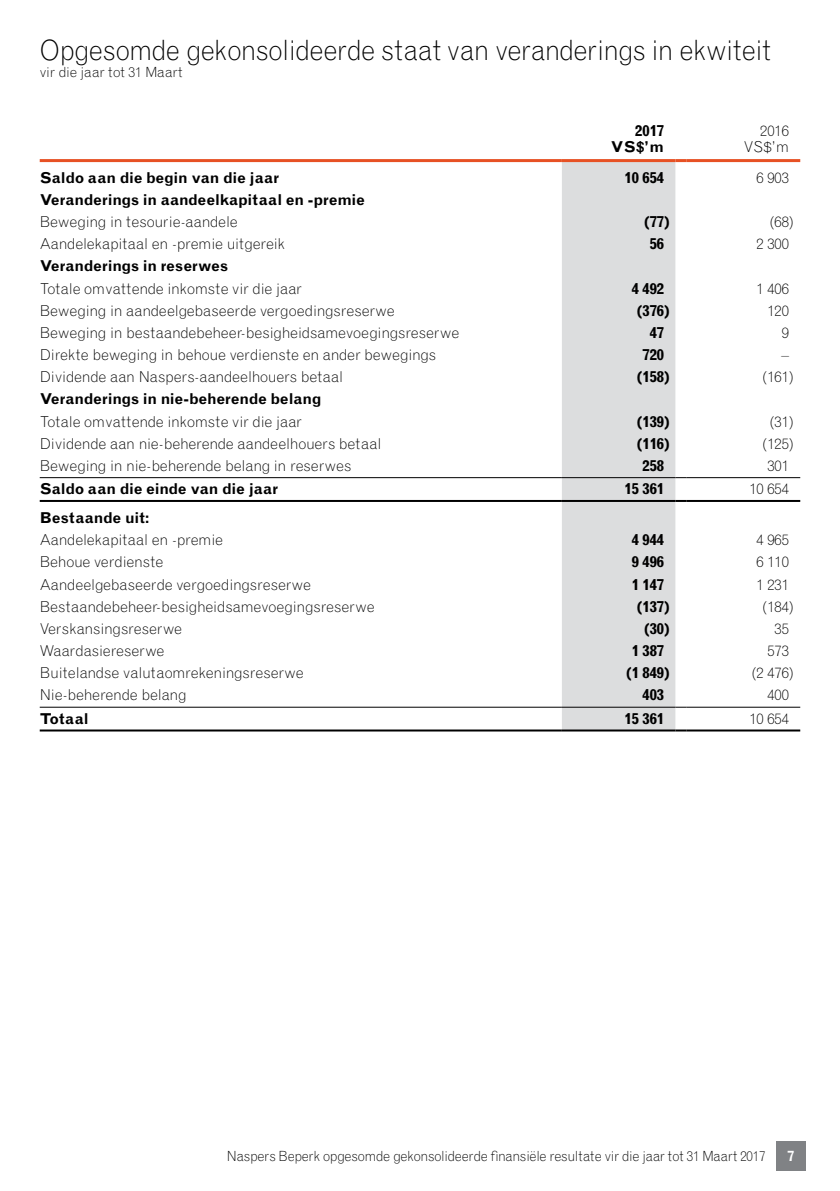
<style>
.page{position:relative;width:840px;height:1191px;background:#fff}
.page>*{position:absolute;margin:0;border:0;box-sizing:border-box;transform-origin:0 0}
.t1{font:300 28px "Grotesque MT Std";letter-spacing:-.02em;color:#000;scale:.95 1}
.t2{font:300 15px "Grotesque MT Std";letter-spacing:-.01em;color:#000}
.t3{font:700 15px "Grotesque MT Std";color:#000}
.t4{font:700 15px "Grotesque MT Std";letter-spacing:-.02em;color:#000}
.t5{font:300 14px "Grotesque MT Std";letter-spacing:-.01em;color:#000;scale:.95 1}
.t6{font:300 14px "Grotesque MT Std";letter-spacing:-.01em;color:#000}
.t7{font:700 14px "Grotesque MT Std";color:#fff}
</style>
<div class="page">
<div style="left:775px;top:1140px;width:30px;height:30px;background:#808285"></div>
<div style="left:561px;top:162px;width:114px;height:567px;background:#dcddde"></div>
<hr style="left:40px;top:159px;width:521px;height:3px;background:#e75124">
<hr style="left:561px;top:159px;width:114px;height:3px;background:#e75124">
<svg style="left:675px;top:159px;width:11px;height:3px"></svg>
<hr style="left:686px;top:159px;width:113px;height:3px;background:#e75124">
<hr style="left:40px;top:477px;width:521px;height:1px;background:#000">
<hr style="left:561px;top:477px;width:114px;height:1px;background:#000">
<hr style="left:686px;top:477px;width:113px;height:1px;background:#000">
<hr style="left:40px;top:706px;width:521px;height:1px;background:#000">
<hr style="left:561px;top:706px;width:114px;height:1px;background:#000">
<hr style="left:686px;top:706px;width:113px;height:1px;background:#000">
<hr style="left:40px;top:500px;width:521px;height:2px;background:#000">
<hr style="left:561px;top:500px;width:114px;height:2px;background:#000">
<svg style="left:675px;top:500px;width:11px;height:2px"></svg>
<hr style="left:686px;top:500px;width:113px;height:2px;background:#000">
<hr style="left:40px;top:729px;width:521px;height:2px;background:#000">
<hr style="left:561px;top:729px;width:114px;height:2px;background:#000">
<svg style="left:675px;top:729px;width:11px;height:2px"></svg>
<hr style="left:686px;top:729px;width:113px;height:2px;background:#000">
<h1 class="t1" style="left:40px;top:33px;width:770px">Opgesomde gekonsolideerde staat van veranderings in ekwiteit</h1>
<p class="t6" style="left:40px;top:63px;width:144px">vir die jaar tot 31 Maart</p>
<p class="t3" style="left:635px;top:121px;width:30px">2017</p>
<p class="t2" style="left:759px;top:121px;width:30px">2016</p>
<p class="t3" style="left:610px;top:138px;width:55px">VS$’m</p>
<p class="t2" style="left:743px;top:138px;width:47px">VS$’m</p>
<p class="t4" style="left:40px;top:169px;width:241px">Saldo aan die begin van die jaar</p>
<p class="t3" style="left:624px;top:169px;width:41px">10 654</p>
<p class="t2" style="left:756px;top:168px;width:34px">6 903</p>
<p class="t3" style="left:40px;top:191px;width:326px">Veranderings in aandeelkapitaal en -premie</p>
<p class="t2" style="left:40px;top:213px;width:199px">Beweging in tesourie-aandele</p>
<p class="t3" style="left:643px;top:213px;width:27px">(77)</p>
<p class="t2" style="left:769px;top:213px;width:26px">(68)</p>
<p class="t2" style="left:40px;top:235px;width:247px">Aandelekapitaal en -premie uitgereik</p>
<p class="t3" style="left:649px;top:235px;width:16px">56</p>
<p class="t2" style="left:756px;top:235px;width:34px">2 300</p>
<p class="t3" style="left:40px;top:257px;width:190px">Veranderings in reserwes</p>
<p class="t2" style="left:40px;top:279px;width:263px">Totale omvattende inkomste vir die jaar</p>
<p class="t3" style="left:631px;top:279px;width:34px">4 492</p>
<p class="t2" style="left:756px;top:279px;width:34px">1 406</p>
<p class="t2" style="left:40px;top:301px;width:356px">Beweging in aandeelgebaseerde vergoedingsreserwe</p>
<p class="t3" style="left:636px;top:302px;width:34px">(376)</p>
<p class="t2" style="left:766px;top:301px;width:23px">120</p>
<p class="t2" style="left:40px;top:323px;width:421px">Beweging in bestaandebeheer-besigheidsamevoegingsreserwe</p>
<p class="t3" style="left:649px;top:324px;width:16px">47</p>
<p class="t2" style="left:781px;top:323px;width:9px">9</p>
<p class="t2" style="left:40px;top:346px;width:397px">Direkte beweging in behoue verdienste en ander bewegings</p>
<p class="t3" style="left:642px;top:346px;width:23px">720</p>
<p class="t2" style="left:781px;top:346px;width:9px">–</p>
<p class="t2" style="left:40px;top:368px;width:305px">Dividende aan Naspers-aandeelhouers betaal</p>
<p class="t3" style="left:636px;top:368px;width:34px">(158)</p>
<p class="t2" style="left:762px;top:368px;width:33px">(161)</p>
<p class="t4" style="left:40px;top:390px;width:283px">Veranderings in nie-beherende belang</p>
<p class="t2" style="left:40px;top:412px;width:263px">Totale omvattende inkomste vir die jaar</p>
<p class="t3" style="left:636px;top:412px;width:34px">(139)</p>
<p class="t2" style="left:769px;top:412px;width:26px">(31)</p>
<p class="t2" style="left:40px;top:434px;width:343px">Dividende aan nie-beherende aandeelhouers betaal</p>
<p class="t3" style="left:636px;top:434px;width:34px">(116)</p>
<p class="t2" style="left:762px;top:434px;width:33px">(125)</p>
<p class="t2" style="left:40px;top:456px;width:313px">Beweging in nie-beherende belang in reserwes</p>
<p class="t3" style="left:642px;top:457px;width:23px">258</p>
<p class="t2" style="left:766px;top:456px;width:23px">301</p>
<p class="t4" style="left:40px;top:480px;width:240px">Saldo aan die einde van die jaar</p>
<p class="t3" style="left:624px;top:480px;width:41px">15 361</p>
<p class="t2" style="left:749px;top:480px;width:41px">10 654</p>
<p class="t3" style="left:40px;top:509px;width:111px">Bestaande uit:</p>
<p class="t2" style="left:40px;top:531px;width:185px">Aandelekapitaal en -premie</p>
<p class="t3" style="left:631px;top:531px;width:34px">4 944</p>
<p class="t2" style="left:756px;top:531px;width:34px">4 965</p>
<p class="t2" style="left:40px;top:553px;width:125px">Behoue verdienste</p>
<p class="t3" style="left:631px;top:553px;width:34px">9 496</p>
<p class="t2" style="left:756px;top:553px;width:34px">6 110</p>
<p class="t2" style="left:40px;top:575px;width:273px">Aandeelgebaseerde vergoedingsreserwe</p>
<p class="t3" style="left:631px;top:575px;width:34px">1 147</p>
<p class="t2" style="left:756px;top:575px;width:34px">1 231</p>
<p class="t2" style="left:40px;top:597px;width:336px">Bestaandebeheer-besigheidsamevoegingsreserwe</p>
<p class="t3" style="left:636px;top:597px;width:34px">(137)</p>
<p class="t2" style="left:762px;top:597px;width:33px">(184)</p>
<p class="t2" style="left:40px;top:619px;width:144px">Verskansingsreserwe</p>
<p class="t3" style="left:643px;top:620px;width:27px">(30)</p>
<p class="t2" style="left:774px;top:619px;width:16px">35</p>
<p class="t2" style="left:40px;top:642px;width:126px">Waardasiereserwe</p>
<p class="t3" style="left:631px;top:642px;width:34px">1 387</p>
<p class="t2" style="left:766px;top:642px;width:23px">573</p>
<p class="t2" style="left:40px;top:664px;width:265px">Buitelandse valutaomrekeningsreserwe</p>
<p class="t3" style="left:625px;top:664px;width:45px">(1 849)</p>
<p class="t2" style="left:751px;top:664px;width:44px">(2 476)</p>
<p class="t2" style="left:40px;top:686px;width:148px">Nie-beherende belang</p>
<p class="t3" style="left:642px;top:686px;width:23px">403</p>
<p class="t2" style="left:766px;top:686px;width:23px">400</p>
<p class="t3" style="left:40px;top:709px;width:50px">Totaal</p>
<p class="t3" style="left:624px;top:709px;width:41px">15 361</p>
<p class="t2" style="left:749px;top:709px;width:41px">10 654</p>
<p class="t5" style="left:227px;top:1147px;width:568px">Naspers Beperk opgesomde gekonsolideerde finansiële resultate vir die jaar tot 31 Maart 2017</p>
<p class="t7" style="left:787px;top:1147px;width:8px">7</p>
</div>
